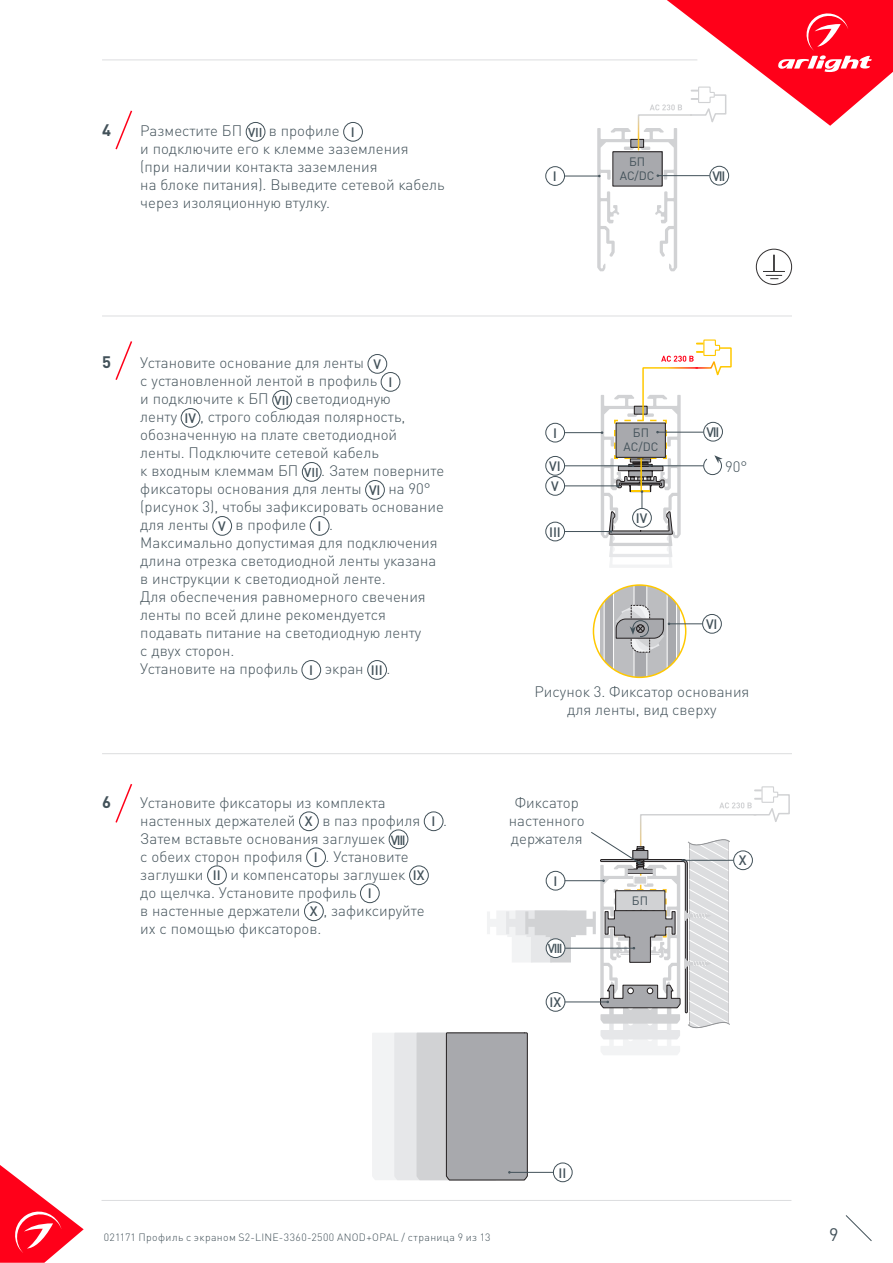
<style>
.page{position:relative;width:893px;height:1263px;background:#fff}
.page>*{position:absolute;margin:0;border:0;box-sizing:border-box;transform-origin:0 0}
.t1{font:18px "DIN Pro";color:#425159}
.t2{font:700 16.5px "DIN Pro";color:#425159}
.t3{font:300 15px/18px "DIN Pro";color:#425159}
.t4{font:500 13.5px "DIN Pro";color:#425159}
.t5{font:500 13.2px "DIN Pro";color:#425159}
.t6{font:500 12.9px "DIN Pro";color:#425159}
.t7{font:500 12.75px "DIN Pro";color:#425159}
.t8{font:12px "DIN Pro";color:#425159}
.t9{font:300 10.5px "DIN Pro";letter-spacing:.035em;color:#425159}
</style>
<div class="page">
<svg style="left:0;top:1165px;width:84px;height:98px"></svg>
<svg style="left:845px;top:1215px;width:27px;height:26px"></svg>
<hr style="left:102px;top:60px;width:595px;height:1px;background:#dcdddf">
<div style="left:368px;top:354px;width:19px;height:19px;border:1px solid #425159;border-radius:50%"></div>
<div style="left:381px;top:372px;width:19px;height:19px;border:1px solid #425159;border-radius:50%"></div>
<div style="left:273px;top:390px;width:19px;height:19px;border:1px solid #425159;border-radius:50%"></div>
<div style="left:181px;top:408px;width:19px;height:19px;border:1px solid #425159;border-radius:50%"></div>
<div style="left:302px;top:462px;width:19px;height:19px;border:1px solid #425159;border-radius:50%"></div>
<div style="left:365px;top:480px;width:20px;height:19px;border:1px solid #425159;border-radius:50%"></div>
<div style="left:213px;top:516px;width:19px;height:19px;border:1px solid #425159;border-radius:50%"></div>
<div style="left:310px;top:516px;width:19px;height:19px;border:1px solid #425159;border-radius:50%"></div>
<div style="left:302px;top:660px;width:19px;height:19px;border:1px solid #425159;border-radius:50%"></div>
<div style="left:367px;top:660px;width:20px;height:19px;border:1px solid #425159;border-radius:50%"></div>
<hr style="left:102px;top:316px;width:690px;height:1px;background:#dcdddf">
<hr style="left:102px;top:753px;width:690px;height:1px;background:#dcdddf">
<svg style="left:115px;top:341px;width:18px;height:39px"></svg>
<div style="left:246px;top:122px;width:19px;height:19px;border:1px solid #425159;border-radius:50%"></div>
<div style="left:343px;top:122px;width:20px;height:19px;border:1px solid #425159;border-radius:50%"></div>
<svg style="left:115px;top:110px;width:18px;height:40px"></svg>
<div style="left:299px;top:812px;width:19px;height:19px;border:1px solid #425159;border-radius:50%"></div>
<div style="left:306px;top:848px;width:20px;height:19px;border:1px solid #425159;border-radius:50%"></div>
<div style="left:207px;top:866px;width:20px;height:19px;border:1px solid #425159;border-radius:50%"></div>
<div style="left:360px;top:884px;width:19px;height:19px;border:1px solid #425159;border-radius:50%"></div>
<div style="left:304px;top:902px;width:19px;height:19px;border:1px solid #425159;border-radius:50%"></div>
<svg style="left:115px;top:784px;width:18px;height:39px"></svg>
<hr style="left:102px;top:1200px;width:689px;height:1px;background:#dcdddf">
<div style="left:756px;top:249px;width:36px;height:36px;border:1px solid #312f30;border-radius:50%"></div>
<div style="left:546px;top:522px;width:19px;height:19px;border:1px solid #425159;border-radius:50%"></div>
<div style="left:546px;top:476px;width:19px;height:19px;border:1px solid #425159;border-radius:50%"></div>
<div style="left:546px;top:456px;width:19px;height:19px;border:1px solid #425159;border-radius:50%"></div>
<div style="left:546px;top:423px;width:19px;height:19px;border:1px solid #425159;border-radius:50%"></div>
<hr style="left:564px;top:486px;width:53px;height:1px;background:#425159">
<hr style="left:564px;top:466px;width:68px;height:1px;background:#425159">
<hr style="left:564px;top:432px;width:37px;height:1px;background:#425159">
<hr style="left:564px;top:531px;width:46px;height:1px;background:#425159">
<svg style="left:601px;top:339px;width:131px;height:229px"></svg>
<div style="left:553px;top:1163px;width:19px;height:19px;border:1px solid #425159;border-radius:50%"></div>
<svg style="left:372px;top:786px;width:418px;height:394px"></svg>
<div style="left:546px;top:166px;width:19px;height:20px;border:1px solid #425159;border-radius:50%"></div>
<hr style="left:565px;top:176px;width:34px;height:1px;background:#425159">
<svg style="left:597px;top:0;width:296px;height:279px"></svg>
<div style="left:702px;top:614px;width:20px;height:19px;border:1px solid #425159;border-radius:50%"></div>
<hr style="left:670px;top:624px;width:32px;height:1px;background:#425159">
<svg style="left:600px;top:585px;width:80px;height:92px;background:#c1bfbb"></svg>
<p class="t2" style="left:102px;top:119px;width:10px">4</p>
<p class="t3" style="left:140px;top:121px;width:103px">Разместите БП</p>
<p class="t7" style="left:248px;top:124px;width:16px">VII</p>
<p class="t3" style="left:269px;top:121px;width:72px">в профиле</p>
<p class="t4" style="left:351px;top:123px;width:5px">I</p>
<p class="t3" style="left:140px;top:139px;width:306px">и подключите его к клемме заземления<br>(при наличии контакта заземления<br>на блоке питания). Выведите сетевой кабель через изоляционную втулку.</p>
<p class="t2" style="left:102px;top:351px;width:10px">5</p>
<p class="t3" style="left:140px;top:353px;width:225px">Установите основание для ленты</p>
<p class="t4" style="left:373px;top:355px;width:9px">V</p>
<p class="t3" style="left:140px;top:371px;width:238px">с установленной лентой в профиль</p>
<p class="t4" style="left:388px;top:373px;width:5px">I</p>
<p class="t3" style="left:140px;top:389px;width:130px">и подключите к БП</p>
<p class="t7" style="left:275px;top:392px;width:16px">VII</p>
<p class="t3" style="left:295px;top:389px;width:97px">светодиодную</p>
<p class="t3" style="left:140px;top:407px;width:38px">ленту</p>
<p class="t4" style="left:185px;top:409px;width:13px">IV</p>
<p class="t3" style="left:140px;top:407px;width:267px;text-indent:60px">, строго соблюдая полярность, обозначенную на плате светодиодной ленты. Подключите сетевой кабель<br>к входным клеммам БП</p>
<p class="t3" style="left:140px;top:461px;width:306px;text-indent:181px">. Затем поверните фиксаторы основания для ленты</p>
<p class="t7" style="left:304px;top:464px;width:16px">VII</p>
<p class="t3" style="left:140px;top:479px;width:305px;text-indent:248px">на 90° (рисунок 3), чтобы зафиксировать основание для ленты</p>
<p class="t4" style="left:369px;top:481px;width:13px">VI</p>
<p class="t4" style="left:218px;top:517px;width:9px">V</p>
<p class="t3" style="left:236px;top:515px;width:72px">в профиле</p>
<p class="t4" style="left:317px;top:517px;width:5px">I</p>
<p class="t3" style="left:140px;top:515px;width:299px;text-indent:189px">.<br>Максимально допустимая для подключения длина отрезка светодиодной ленты указана в инструкции к светодиодной ленте.<br>Для обеспечения равномерного свечения ленты по всей длине рекомендуется подавать питание на светодиодную ленту<br>с двух сторон.<br>Установите на профиль</p>
<p class="t4" style="left:309px;top:661px;width:5px">I</p>
<p class="t3" style="left:325px;top:659px;width:41px">экран</p>
<p class="t4" style="left:371px;top:661px;width:13px">III</p>
<p class="t3" style="left:387px;top:659px;width:5px">.</p>
<p class="t2" style="left:102px;top:790px;width:10px">6</p>
<p class="t3" style="left:140px;top:793px;width:247px">Установите фиксаторы из комплекта настенных держателей</p>
<p class="t4" style="left:305px;top:812px;width:9px">X</p>
<p class="t3" style="left:322px;top:811px;width:99px">в паз профиля</p>
<p class="t4" style="left:431px;top:812px;width:5px">I</p>
<p class="t3" style="left:443px;top:811px;width:5px">.</p>
<p class="t3" style="left:140px;top:829px;width:246px">Затем вставьте основания заглушек</p>
<p class="t5" style="left:391px;top:831px;width:16px">VIII</p>
<p class="t3" style="left:140px;top:847px;width:164px">с обеих сторон профиля</p>
<p class="t4" style="left:314px;top:848px;width:5px">I</p>
<p class="t3" style="left:326px;top:847px;width:85px">. Установите</p>
<p class="t3" style="left:140px;top:865px;width:65px">заглушки</p>
<p class="t4" style="left:213px;top:866px;width:9px">II</p>
<p class="t3" style="left:230px;top:865px;width:177px">и компенсаторы заглушек</p>
<p class="t4" style="left:413px;top:866px;width:13px">IX</p>
<p class="t3" style="left:140px;top:883px;width:218px">до щелчка. Установите профиль</p>
<p class="t4" style="left:368px;top:884px;width:5px">I</p>
<p class="t3" style="left:140px;top:901px;width:162px">в настенные держатели</p>
<p class="t4" style="left:310px;top:902px;width:9px">X</p>
<p class="t3" style="left:323px;top:901px;width:103px">, зафиксируйте</p>
<p class="t3" style="left:140px;top:919px;width:183px">их с помощью фиксаторов.</p>
<p class="t8" style="left:629px;top:154px;width:18px">БП</p>
<p class="t8" style="left:620px;top:167px;width:36px">AC/DC</p>
<p class="t4" style="left:553px;top:167px;width:5px">I</p>
<p class="t4" style="left:713px;top:167px;width:14px">VII</p>
<p class="t4" style="left:553px;top:424px;width:5px">I</p>
<p class="t4" style="left:549px;top:457px;width:13px">VI</p>
<p class="t4" style="left:551px;top:477px;width:9px">V</p>
<p class="t4" style="left:549px;top:523px;width:13px">III</p>
<p class="t8" style="left:633px;top:425px;width:18px">БП</p>
<p class="t8" style="left:624px;top:438px;width:36px">AC/DC</p>
<p class="t4" style="left:636px;top:509px;width:13px">IV</p>
<p class="t4" style="left:706px;top:423px;width:14px">VII</p>
<p class="t3" style="left:725px;top:457px;width:24px">90°</p>
<p class="t4" style="left:706px;top:615px;width:13px">VI</p>
<p class="t3" style="left:534px;top:682px;width:216px;text-align:center">Рисунок 3. Фиксатор основания для ленты, вид сверху</p>
<p class="t3" style="left:509px;top:793px;width:77px;text-align:center">Фиксатор настенного держателя</p>
<p class="t4" style="left:553px;top:872px;width:5px">I</p>
<p class="t6" style="left:548px;top:940px;width:16px">VIII</p>
<p class="t4" style="left:549px;top:993px;width:13px">IX</p>
<p class="t8" style="left:632px;top:893px;width:18px">БП</p>
<p class="t4" style="left:559px;top:1163px;width:9px">II</p>
<p class="t4" style="left:739px;top:851px;width:9px">X</p>
<p class="t9" style="left:104px;top:1230px;width:388px">021171 Профиль с экраном S2-LINE-3360-2500 ANOD+OPAL / страница 9 из 13</p>
<p class="t1" style="left:829px;top:1222px;width:11px">9</p>
</div>
